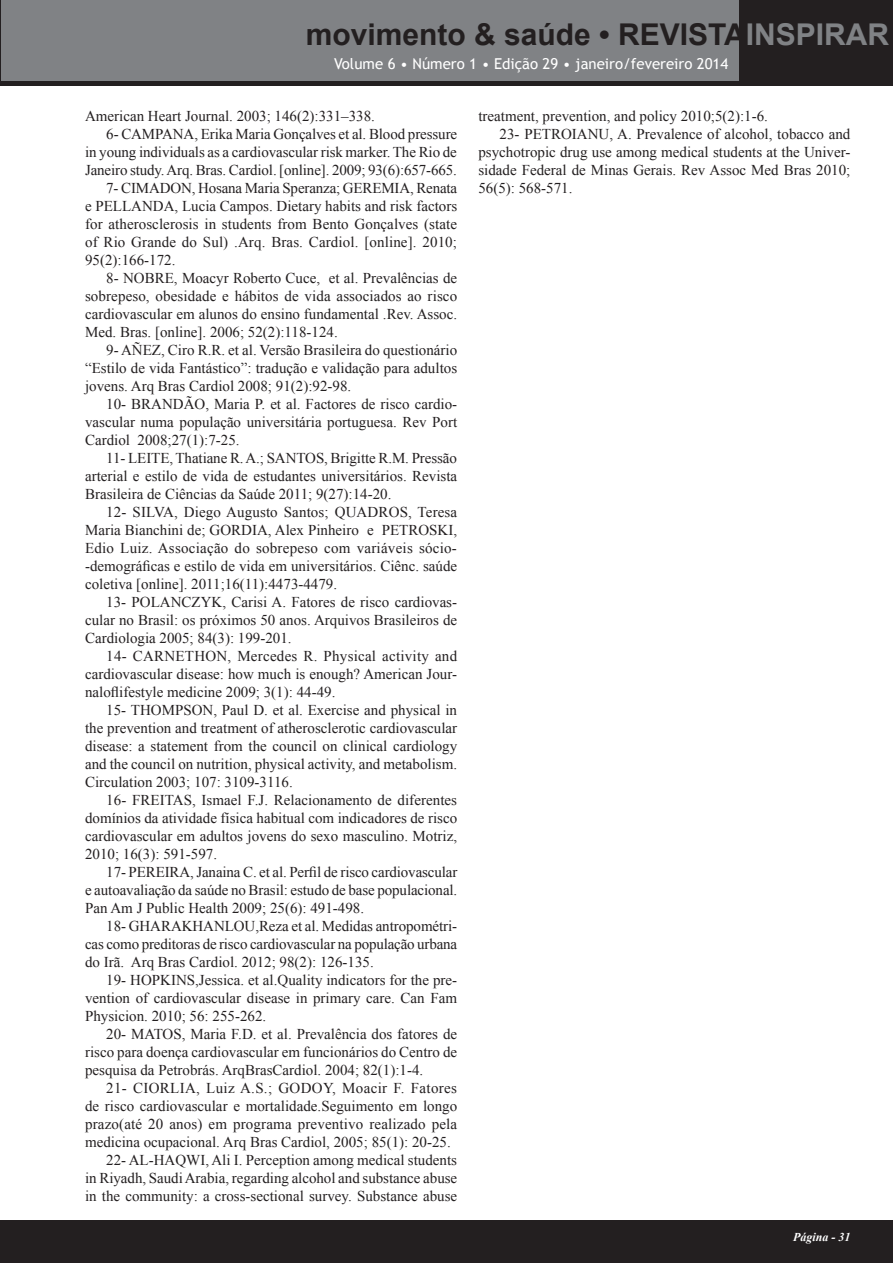
<style>
.page{position:relative;width:893px;height:1263px;background:#fff}
.page>*{position:absolute;margin:0;border:0;box-sizing:border-box;transform-origin:0 0}
.t1{font:700 30px "Arial";color:#231f20}
.t2{font:15px "Times New Roman";color:#231f20}
.t3{font:15px "Trebuchet MS";color:#fff}
.t4{font:15px "Times New Roman";letter-spacing:.02em;color:#231f20}
.t5{font:italic 700 12px "Times New Roman";color:#fff}
.s1{color:#808285}
</style>
<div class="page">
<div style="left:0;top:1220px;width:893px;height:43px;background:#231f20"></div>
<div style="left:0;top:0;width:893px;height:85px;background:#231f20"></div>
<div style="left:2px;top:0;width:737px;height:80px;background:#808285"></div>
<h1 class="t1" style="left:306px;top:15px;width:585px">movimento &amp; saúde • REVISTA<span class="s1">INSPIRAR</span></h1>
<p class="t3" style="left:334px;top:55px;width:396px">Volume 6 • Número 1 • Edição 29 • janeiro/fevereiro 2014</p>
<p class="t2" style="left:85px;top:106px;width:291px">American Heart Journal. 2003; 146(2):331–338.</p>
<p class="t2" style="left:106px;top:124px;width:352px">6- CAMPANA, Erika Maria Gonçalves et al. Blood pressure</p>
<p class="t2" style="left:85px;top:142px;width:373px">in young individuals as a cardiovascular risk marker. The Rio de</p>
<p class="t2" style="left:85px;top:160px;width:373px">Janeiro study. Arq. Bras. Cardiol. [online]. 2009; 93(6):657-665.</p>
<p class="t2" style="left:106px;top:178px;width:352px">7- CIMADON, Hosana Maria Speranza; GEREMIA, Renata</p>
<p class="t2" style="left:85px;top:196px;width:374px">e PELLANDA, Lucia Campos. Dietary habits and risk factors</p>
<p class="t2" style="left:85px;top:214px;width:374px">for atherosclerosis in students from Bento Gonçalves (state</p>
<p class="t2" style="left:85px;top:232px;width:374px">of Rio Grande do Sul) .Arq. Bras. Cardiol. [online]. 2010;</p>
<p class="t2" style="left:85px;top:250px;width:92px">95(2):166-172.</p>
<p class="t2" style="left:106px;top:268px;width:352px">8- NOBRE, Moacyr Roberto Cuce, et al. Prevalências de</p>
<p class="t2" style="left:85px;top:286px;width:374px">sobrepeso, obesidade e hábitos de vida associados ao risco</p>
<p class="t2" style="left:85px;top:304px;width:374px">cardiovascular em alunos do ensino fundamental .Rev. Assoc.</p>
<p class="t2" style="left:85px;top:322px;width:254px">Med. Bras. [online]. 2006; 52(2):118-124.</p>
<p class="t2" style="left:106px;top:340px;width:352px">9- AÑEZ, Ciro R.R. et al. Versão Brasileira do questionário</p>
<p class="t2" style="left:85px;top:358px;width:374px">“Estilo de vida Fantástico”: tradução e validação para adultos</p>
<p class="t2" style="left:85px;top:376px;width:268px">jovens. Arq Bras Cardiol 2008; 91(2):92-98.</p>
<p class="t2" style="left:106px;top:394px;width:352px">10- BRANDÃO, Maria P. et al. Factores de risco cardio-</p>
<p class="t2" style="left:85px;top:412px;width:374px">vascular numa população universitária portuguesa. Rev Port</p>
<p class="t2" style="left:85px;top:430px;width:156px">Cardiol 2008;27(1):7-25.</p>
<p class="t2" style="left:106px;top:448px;width:352px">11- LEITE, Thatiane R. A.; SANTOS, Brigitte R.M. Pressão</p>
<p class="t2" style="left:85px;top:466px;width:374px">arterial e estilo de vida de estudantes universitários. Revista</p>
<p class="t2" style="left:85px;top:484px;width:308px">Brasileira de Ciências da Saúde 2011; 9(27):14-20.</p>
<p class="t2" style="left:106px;top:502px;width:352px">12- SILVA, Diego Augusto Santos; QUADROS, Teresa</p>
<p class="t2" style="left:85px;top:520px;width:374px">Maria Bianchini de; GORDIA, Alex Pinheiro e PETROSKI,</p>
<p class="t2" style="left:85px;top:538px;width:373px">Edio Luiz. Associação do sobrepeso com variáveis sócio-</p>
<p class="t2" style="left:85px;top:556px;width:374px">-demográficas e estilo de vida em universitários. Ciênc. saúde</p>
<p class="t2" style="left:85px;top:574px;width:254px">coletiva [online]. 2011;16(11):4473-4479.</p>
<p class="t2" style="left:106px;top:592px;width:352px">13- POLANCZYK, Carisi A. Fatores de risco cardiovas-</p>
<p class="t2" style="left:85px;top:610px;width:374px">cular no Brasil: os próximos 50 anos. Arquivos Brasileiros de</p>
<p class="t2" style="left:85px;top:628px;width:208px">Cardiologia 2005; 84(3): 199-201.</p>
<p class="t2" style="left:106px;top:646px;width:352px">14- CARNETHON, Mercedes R. Physical activity and</p>
<p class="t2" style="left:85px;top:664px;width:374px">cardiovascular disease: how much is enough? American Jour-</p>
<p class="t2" style="left:85px;top:682px;width:252px">naloflifestyle medicine 2009; 3(1): 44-49.</p>
<p class="t2" style="left:106px;top:700px;width:352px">15- THOMPSON, Paul D. et al. Exercise and physical in</p>
<p class="t2" style="left:85px;top:718px;width:374px">the prevention and treatment of atherosclerotic cardiovascular</p>
<p class="t2" style="left:85px;top:736px;width:374px">disease: a statement from the council on clinical cardiology</p>
<p class="t2" style="left:85px;top:754px;width:374px">and the council on nutrition, physical activity, and metabolism.</p>
<p class="t2" style="left:85px;top:772px;width:209px">Circulation 2003; 107: 3109-3116.</p>
<p class="t2" style="left:106px;top:790px;width:352px">16- FREITAS, Ismael F.J. Relacionamento de diferentes</p>
<p class="t2" style="left:85px;top:808px;width:374px">domínios da atividade física habitual com indicadores de risco</p>
<p class="t2" style="left:85px;top:826px;width:374px">cardiovascular em adultos jovens do sexo masculino. Motriz,</p>
<p class="t2" style="left:85px;top:844px;width:134px">2010; 16(3): 591-597.</p>
<p class="t2" style="left:106px;top:862px;width:353px">17- PEREIRA, Janaina C. et al. Perfil de risco cardiovascular</p>
<p class="t2" style="left:85px;top:880px;width:374px">e autoavaliação da saúde no Brasil: estudo de base populacional.</p>
<p class="t2" style="left:85px;top:898px;width:281px">Pan Am J Public Health 2009; 25(6): 491-498.</p>
<p class="t2" style="left:106px;top:916px;width:352px">18- GHARAKHANLOU,Reza et al. Medidas antropométri-</p>
<p class="t2" style="left:85px;top:934px;width:374px">cas como preditoras de risco cardiovascular na população urbana</p>
<p class="t2" style="left:85px;top:952px;width:290px">do Irã. Arq Bras Cardiol. 2012; 98(2): 126-135.</p>
<p class="t2" style="left:106px;top:970px;width:352px">19- HOPKINS,Jessica. et al.Quality indicators for the pre-</p>
<p class="t2" style="left:85px;top:988px;width:374px">vention of cardiovascular disease in primary care. Can Fam</p>
<p class="t2" style="left:85px;top:1006px;width:183px">Physicion. 2010; 56: 255-262.</p>
<p class="t2" style="left:106px;top:1024px;width:352px">20- MATOS, Maria F.D. et al. Prevalência dos fatores de</p>
<p class="t2" style="left:85px;top:1042px;width:374px">risco para doença cardiovascular em funcionários do Centro de</p>
<p class="t2" style="left:85px;top:1060px;width:340px">pesquisa da Petrobrás. ArqBrasCardiol. 2004; 82(1):1-4.</p>
<p class="t4" style="left:106px;top:1078px;width:352px">21- CIORLIA, Luiz A.S.; GODOY, Moacir F. Fatores</p>
<p class="t2" style="left:85px;top:1096px;width:374px">de risco cardiovascular e mortalidade.Seguimento em longo</p>
<p class="t2" style="left:85px;top:1114px;width:374px">prazo(até 20 anos) em programa preventivo realizado pela</p>
<p class="t2" style="left:85px;top:1132px;width:367px">medicina ocupacional. Arq Bras Cardiol, 2005; 85(1): 20-25.</p>
<p class="t2" style="left:106px;top:1150px;width:352px">22- AL-HAQWI, Ali I. Perception among medical students</p>
<p class="t2" style="left:85px;top:1168px;width:374px">in Riyadh, Saudi Arabia, regarding alcohol and substance abuse</p>
<p class="t2" style="left:85px;top:1186px;width:374px">in the community: a cross-sectional survey. Substance abuse</p>
<p class="t2" style="left:478px;top:106px;width:291px">treatment, prevention, and policy 2010;5(2):1-6.</p>
<p class="t2" style="left:500px;top:124px;width:352px">23- PETROIANU, A. Prevalence of alcohol, tobacco and</p>
<p class="t2" style="left:478px;top:142px;width:374px">psychotropic drug use among medical students at the Univer-</p>
<p class="t2" style="left:478px;top:160px;width:374px">sidade Federal de Minas Gerais. Rev Assoc Med Bras 2010;</p>
<p class="t2" style="left:478px;top:178px;width:96px">56(5): 568-571.</p>
<p class="t5" style="left:793px;top:1229px;width:59px">Página - 31</p>
</div>
